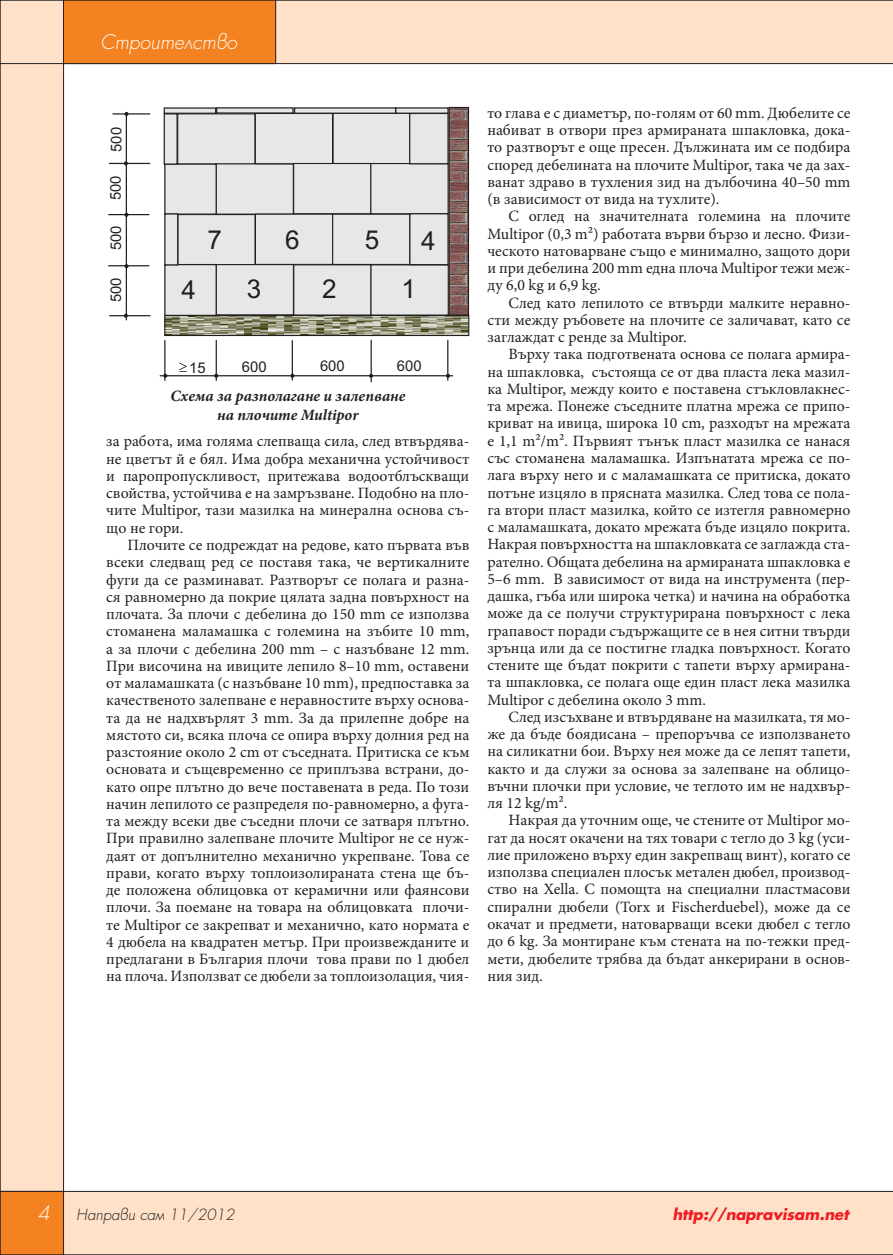
<style>
.page{position:relative;width:893px;height:1255px;background:#fff}
.page>*{position:absolute;margin:0;border:0;box-sizing:border-box;transform-origin:0 0}
.t1{font:26.1px "Arial";color:#231f20}
.t2{font:italic 300 19.5px "SP Future";color:#fff}
.Osnoven_text{font:15.75px/17.2px "Minion Pro";color:#231f20;text-align:justify}
.Text_pod_snimka{font:italic 700 15.75px/18.9px "Minion Pro";color:#231f20;text-align:center}
.t3{font:italic 700 15px "SP Future";color:#ee1d23}
.t4{font:italic 300 15px "SP Future";color:#231f20}
.t5{font:14.85px "Arial";color:#231f20}
</style>
<div class="page">
<div style="left:0;top:0;width:64px;height:1254px;background:#fee1c8"></div>
<div style="left:0;top:0;width:64px;height:1254px;border:1px solid #231f20"></div>
<div style="left:0;top:0;width:893px;height:64px;background:#fee1c8"></div>
<div style="left:64px;top:1191px;width:829px;height:63px;background:#fee1c8"></div>
<div style="left:64px;top:0;width:212px;height:64px;background:#f58220"></div>
<div style="left:63px;top:0;width:213px;height:64px;border:1px solid #231f20"></div>
<div style="left:0;top:1191px;width:64px;height:63px;background:#f58220"></div>
<div style="left:0;top:1191px;width:64px;height:63px;border:1px solid #231f20"></div>
<svg style="left:108px;top:106px;width:361px;height:276px"></svg>
<svg style="left:163px;top:374px;width:4px;height:4px"></svg>
<svg style="left:214px;top:374px;width:4px;height:4px"></svg>
<svg style="left:290px;top:374px;width:4px;height:4px"></svg>
<svg style="left:369px;top:374px;width:4px;height:4px"></svg>
<svg style="left:446px;top:374px;width:4px;height:4px"></svg>
<svg style="left:125px;top:112px;width:4px;height:4px"></svg>
<svg style="left:124px;top:161px;width:4px;height:4px"></svg>
<svg style="left:125px;top:213px;width:4px;height:4px"></svg>
<svg style="left:125px;top:264px;width:4px;height:4px"></svg>
<svg style="left:124px;top:314px;width:4px;height:4px"></svg>
<p class="t2" style="left:101px;top:29px;width:138px">Строителство</p>
<p class="t5" style="left:107px;top:152px;width:26px;rotate:-90deg">500</p>
<p class="t5" style="left:106px;top:200px;width:26px;rotate:-90deg">500</p>
<p class="t5" style="left:106px;top:250px;width:26px;rotate:-90deg">500</p>
<p class="t5" style="left:106px;top:302px;width:26px;rotate:-90deg">500</p>
<p class="t1" style="left:182px;top:273px;width:16px">4</p>
<p class="t1" style="left:207px;top:223px;width:16px">7</p>
<p class="t1" style="left:285px;top:223px;width:16px">6</p>
<p class="t1" style="left:365px;top:223px;width:16px">5</p>
<p class="t1" style="left:421px;top:224px;width:16px">4</p>
<p class="t1" style="left:247px;top:272px;width:16px">3</p>
<p class="t1" style="left:322px;top:272px;width:16px">2</p>
<p class="t1" style="left:401px;top:272px;width:16px">1</p>
<p class="t5" style="left:189px;top:358px;width:18px">15</p>
<p class="t5" style="left:320px;top:356px;width:26px">600</p>
<p class="t5" style="left:397px;top:356px;width:26px">600</p>
<p class="t5" style="left:242px;top:357px;width:26px">600</p>
<p class="Text_pod_snimka" style="left:170px;top:386px;width:236px">Схема за разполагане и залепване на плочите Multipor</p>
<p class="Osnoven_text" style="left:106px;top:433px;width:365px">за работа, има голяма слепваща сила, след втвърдява&shy;не цветът й е бял. Има добра механична устойчивост и паропропускливост, притежава водоотблъскващи свойства, устойчива е на замръзване. Подобно на пло&shy;чите Multipor, тази мазилка на минерална основа съ&shy;що не гори.</p>
<p class="Osnoven_text" style="left:106px;top:536px;width:365px;text-indent:21px">Плочите се подреждат на редове, като първата във всеки следващ ред се поставя така, че вертикалните фуги да се разминават. Разтворът се полага и разна&shy;ся равномерно да покрие цялата задна повърхност на плочата. За плочи с дебелина до 150 mm се използва стоманена маламашка с големина на зъбите 10 mm, а за плочи с дебелина 200 mm – с назъбване 12 mm.<br>При височина на ивиците лепило 8–10 mm, оставени от маламашката (с назъбване 10 mm), предпоставка за качественото залепване е неравностите върху основа&shy;та да не надхвърлят 3 mm. За да прилепне добре на мястото си, всяка плоча се опира върху долния ред на разстояние около 2 cm от съседната. Притиска се към основата и същевременно се приплъзва встрани, до&shy;като опре плътно до вече поставената в реда. По този начин лепилото се разпределя по-равномерно, а фуга&shy;та между всеки две съседни плочи се затваря плътно.<br>При правилно залепване плочите Multipor не се нуж&shy;даят от допълнително механично укрепване. Това се прави, когато върху топлоизолираната стена ще бъ&shy;де положена облицовка от керамични или фаянсови плочи. За поемане на товара на облицовката плочи&shy;те Multipor се закрепват и механично, като нормата е 4 дюбела на квадратен метър. При произвежданите и предлагани в България плочи това прави по 1 дюбел на плоча. Използват се дюбели за топлоизолация, чия-</p>
<p class="Osnoven_text" style="left:487px;top:104px;width:365px">то глава е с диаметър, по-голям от 60 mm. Дюбелите се набиват в отвори през армираната шпакловка, дока&shy;то разтворът е още пресен. Дължината им се подбира според дебелината на плочите Multipor, така че да зах&shy;ванат здраво в тухления зид на дълбочина 40–50 mm (в зависимост от вида на тухлите).</p>
<p class="Osnoven_text" style="left:487px;top:208px;width:365px;text-indent:21px">С оглед на значителната големина на плочите Multipor (0,3 m²) работата върви бързо и лесно. Физи&shy;ческото натоварване също е минимално, защото дори и при дебелина 200 mm една плоча Multipor тежи меж&shy;ду 6,0 kg и 6,9 kg.</p>
<p class="Osnoven_text" style="left:487px;top:294px;width:365px;text-indent:21px">След като лепилото се втвърди малките неравно&shy;сти между ръбовете на плочите се заличават, като се заглаждат с ренде за Multipor.</p>
<p class="Osnoven_text" style="left:487px;top:346px;width:365px;text-indent:21px">Върху така подготвената основа се полага армира&shy;на шпакловка, състояща се от два пласта лека мазил&shy;ка Multipor, между които е поставена стъкловлакнес&shy;та мрежа. Понеже съседните платна мрежа се припо&shy;криват на ивица, широка 10 cm, разходът на мрежата е 1,1 m²/m². Първият тънък пласт мазилка се нанася със стоманена маламашка. Изпънатата мрежа се по&shy;лага върху него и с маламашката се притиска, докато потъне изцяло в прясната мазилка. След това се пола&shy;га втори пласт мазилка, който се изтегля равномерно с маламашката, докато мрежата бъде изцяло покрита.<br>Накрая повърхността на шпакловката се заглажда ста&shy;рателно. Общата дебелина на армираната шпакловка е 5–6 mm. В зависимост от вида на инструмента (пер&shy;дашка, гъба или широка четка) и начина на обработка може да се получи структурирана повърхност с лека грапавост поради съдържащите се в нея ситни твърди зрънца или да се постигне гладка повърхност. Когато стените ще бъдат покрити с тапети върху армирана&shy;та шпакловка, се полага още един пласт лека мазилка Multipor с дебелина около 3 mm.</p>
<p class="Osnoven_text" style="left:487px;top:708px;width:365px;text-indent:21px">След изсъхване и втвърдяване на мазилката, тя мо&shy;же да бъде боядисана – препоръчва се използването на силикатни бои. Върху нея може да се лепят тапети, както и да служи за основа за залепване на облицо&shy;въчни плочки при условие, че теглото им не надхвър&shy;ля 12 kg/m².</p>
<p class="Osnoven_text" style="left:487px;top:811px;width:365px;text-indent:21px">Накрая да уточним още, че стените от Multipor мо&shy;гат да носят окачени на тях товари с тегло до 3 kg (уси&shy;лие приложено върху един закрепващ винт), когато се използва специален плосък метален дюбел, производ&shy;ство на Xella. С помощта на специални пластмасови спирални дюбели (Torx и Fischerduebel), може да се окачат и предмети, натоварващи всеки дюбел с тегло до 6 kg. За монтиране към стената на по-тежки пред&shy;мети, дюбелите трябва да бъдат анкерирани в основ&shy;ния зид.</p>
<p class="t2" style="left:38px;top:1200px;width:14px">4</p>
<p class="t3" style="left:673px;top:1204px;width:178px">http://napravisam.net</p>
<p class="t4" style="left:77px;top:1204px;width:159px">Направи сам 11/2012</p>
</div>
